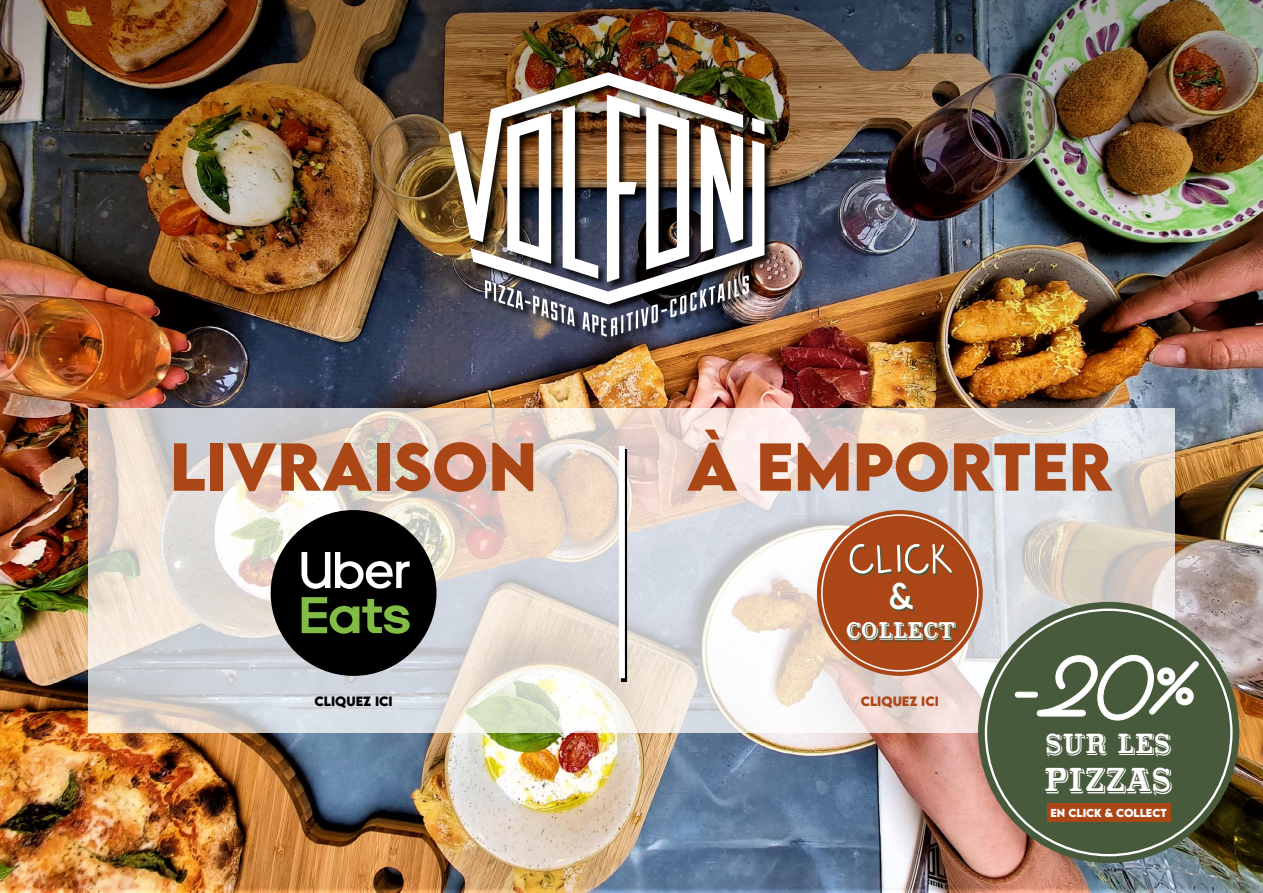
<style>
.page{position:relative;width:1263px;height:893px;background:#fff}
.page>*{position:absolute;margin:0;border:0;box-sizing:border-box;transform-origin:0 0}
.t1{font:700 60.15px "LEMONMILK";color:#ab4617}
.t2{font:59.25px "Wildy Sans";letter-spacing:-.05em;color:#fff}
.t3{font:32.85px "LEMONMILK";color:#fff}
.t4{font:13.5px "Cabbagetown";color:#fff}
.t5{font:700 12px "LEMONMILK";color:#000}
.t6{font:700 12px "LEMONMILK";color:#ab4617}
.t7{font:11.25px "Cabbagetown";color:#fff}
.t8{font:700 10.35px "LEMONMILK";color:#fff}
.t9{font:9.3px "Cabbagetown";color:#fff}
</style>
<div class="page">
<img style="left:0;top:355px;width:1263px;height:538px">
<img style="left:0;top:0;width:1263px;height:355px">
<div style="left:449px;top:72px;width:324px;height:274px;background:#000;opacity:.82"></div>
<img style="left:449px;top:72px;width:315px;height:265px">
<svg style="left:88px;top:408px;width:1087px;height:324px;background:#e2dbd7"></svg>
<div style="left:621px;top:449px;width:7px;height:233px;background:#000"></div>
<div style="left:619px;top:446px;width:6px;height:232px;background:#fff"></div>
<div style="left:271px;top:510px;width:165px;height:166px;background:#000;border-radius:50%"></div>
<svg style="left:301px;top:552px;width:109px;height:37px"></svg>
<svg style="left:302px;top:597px;width:108px;height:37px"></svg>
<div style="left:817px;top:510px;width:166px;height:166px;background:#ab4617;border-radius:50%"></div>
<svg style="left:848px;top:545px;width:109px;height:97px"></svg>
<div style="left:978px;top:602px;width:261px;height:261px;background:#475a3b;border-radius:50%"></div>
<svg style="left:1014px;top:655px;width:185px;height:66px"></svg>
<div style="left:1047px;top:803px;width:124px;height:19px;background:#ab4617"></div>
<p class="t1" style="left:170px;top:426px;width:369px">LIVRAISON</p>
<p class="t5" style="left:314px;top:693px;width:80px">CLIQUEZ ICI</p>
<p class="t1" style="left:686px;top:426px;width:428px">À EMPORTER</p>
<p class="t2" style="left:847px;top:523px;width:111px">click</p>
<p class="t3" style="left:889px;top:574px;width:26px">&amp;</p>
<p class="t9" style="left:846px;top:629px;width:111px">COLLECT</p>
<p class="t6" style="left:861px;top:693px;width:80px">CLIQUEZ ICI</p>
<p class="t7" style="left:1046px;top:742px;width:127px">SUR LES</p>
<p class="t4" style="left:1045px;top:778px;width:129px">PIZZAS</p>
<p class="t8" style="left:1050px;top:806px;width:82px">EN CLICK &amp; COLL</p>
<p class="t8" style="left:1146px;top:806px;width:22px">ECT</p>
</div>
